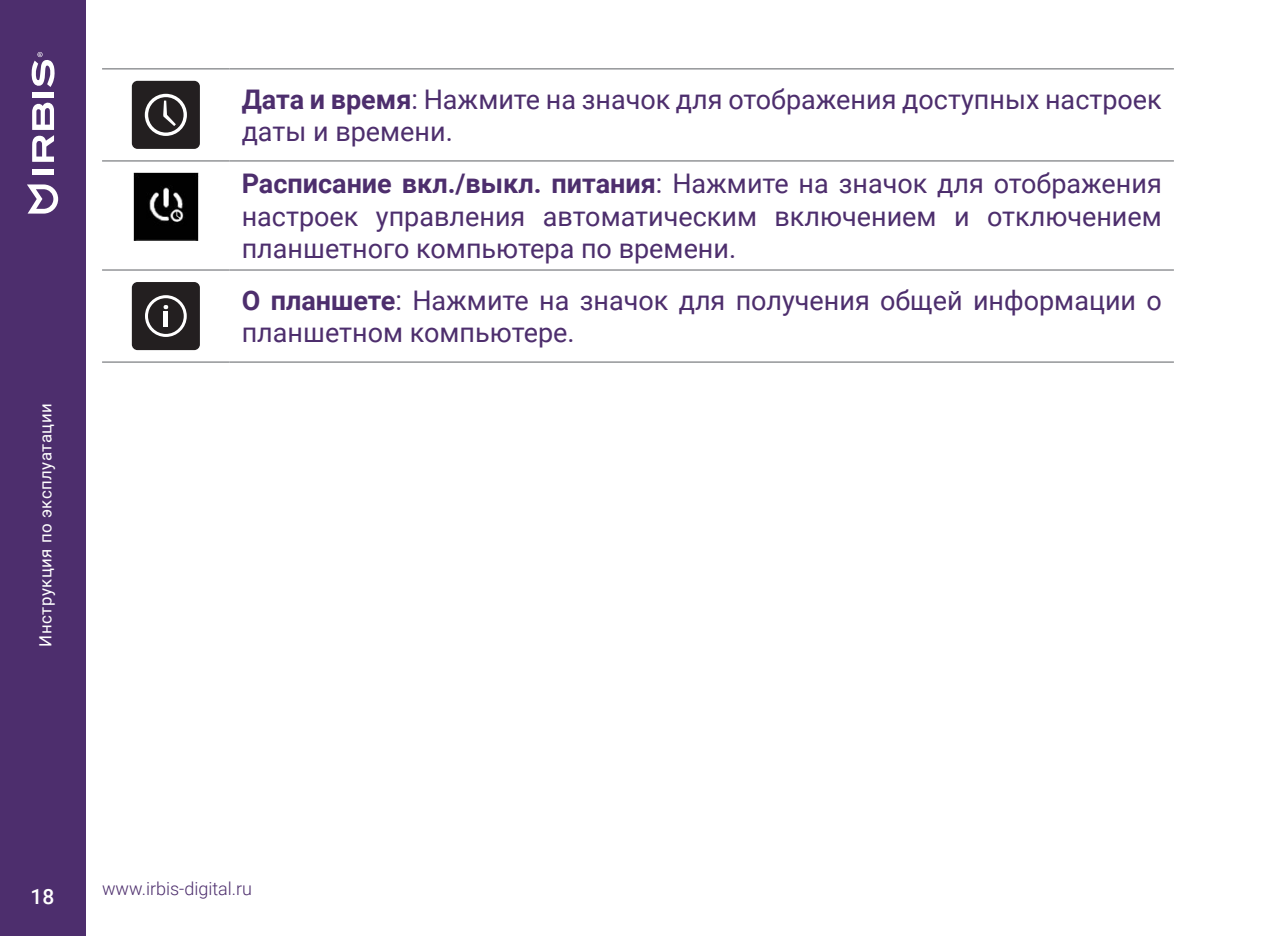
<style>
.page{position:relative;width:1276px;height:936px;background:#fff}
.page>*{position:absolute;margin:0;border:0;box-sizing:border-box;transform-origin:0 0}
.t1{font:27px/32.4px "Roboto";color:#4d2e6d}
.t2{font:500 21px "Roboto";color:#fff}
.t3{font:300 18px "Roboto";color:#4d2e6d}
.t4{font:16.8px "Roboto";letter-spacing:.03em;color:#fff}
.s1{font-weight:700}
</style>
<div class="page">
<div style="left:0;top:0;width:85px;height:935px;background:#4d2e6d"></div>
<svg style="left:27px;top:184px;width:31px;height:29px"></svg>
<svg style="left:32px;top:102px;width:22px;height:60px"></svg>
<div style="left:32px;top:169px;width:22px;height:5px;background:#fff"></div>
<div style="left:32px;top:92px;width:22px;height:5px;background:#fff"></div>
<svg style="left:31px;top:52px;width:24px;height:35px"></svg>
<hr style="left:102px;top:68px;width:128px;height:2px;background:#939598">
<hr style="left:230px;top:68px;width:944px;height:2px;background:#939598">
<hr style="left:102px;top:160px;width:128px;height:2px;background:#939598">
<hr style="left:230px;top:160px;width:944px;height:2px;background:#939598">
<hr style="left:102px;top:269px;width:128px;height:2px;background:#939598">
<hr style="left:230px;top:269px;width:944px;height:2px;background:#939598">
<hr style="left:102px;top:361px;width:128px;height:2px;background:#939598">
<hr style="left:230px;top:361px;width:944px;height:2px;background:#939598">
<div style="left:132px;top:81px;width:68px;height:68px;background:#231f20;border-radius:6px"></div>
<svg style="left:145px;top:94px;width:42px;height:42px"></svg>
<img style="left:133px;top:173px;width:65px;height:68px">
<div style="left:132px;top:282px;width:68px;height:68px;background:#231f20;border-radius:6px"></div>
<svg style="left:145px;top:295px;width:42px;height:42px"></svg>
<p class="t4" style="left:34px;top:646px;width:245px;rotate:-90deg">Инструкция по эксплуатации</p>
<p class="t1" style="left:242px;top:82px;width:921px"><span class="s1">Дата и время</span>: Нажмите на значок для отображения доступных настроек даты и времени.</p>
<p class="t1" style="left:242px;top:166px;width:921px;text-align:justify"><span class="s1">Расписание вкл./выкл. питания</span>: Нажмите на значок для отображения настроек управления автоматическим включением и отключением планшетного компьютера по времени.</p>
<p class="t1" style="left:242px;top:283px;width:921px"><span class="s1">О планшете</span>: Нажмите на значок для получения общей информации о планшетном компьютере.</p>
<p class="t2" style="left:31px;top:882px;width:25px">18</p>
<p class="t3" style="left:102px;top:876px;width:152px">www.irbis-digital.ru</p>
</div>
